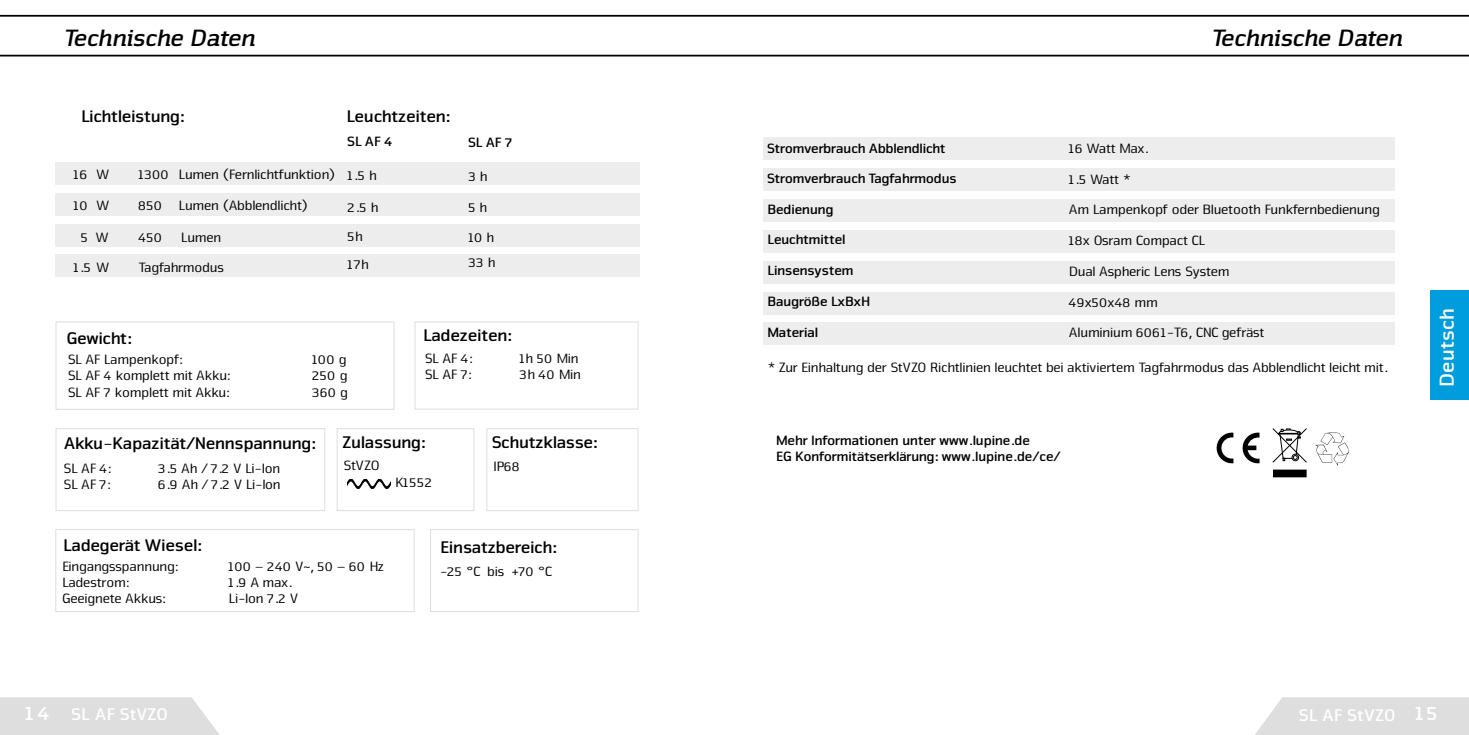
<style>
.page{position:relative;width:1469px;height:735px;background:#fff}
.page>*{position:absolute;margin:0;border:0;box-sizing:border-box;transform-origin:0 0}
.t1{font:italic 24.5px "Nuri Bold Slab";color:#000}
.t2{font:700 21px "Nuri";letter-spacing:.02em;color:#fff}
.t3{font:700 17.5px "Nuri";color:#000}
.t4{font:700 17.5px "Nuri";letter-spacing:.025em;color:#fff}
.t5{font:14px/28.5px "Nuri";color:#000}
.t6{font:700 14px/29.6px "Nuri";color:#000}
.s1{font-size:21px}
</style>
<div class="page">
<svg style="left:0;top:15px;width:1468px;height:41px"></svg>
<div style="left:1430px;top:290px;width:38px;height:110px;background:#009ddc"></div>
<div style="left:0;top:697px;width:219px;height:37px;background:#dedede"></div>
<div style="left:1256px;top:697px;width:212px;height:37px;background:#dedede"></div>
<div style="left:763px;top:322px;width:631px;height:23px;background:#ededed"></div>
<div style="left:763px;top:168px;width:631px;height:23px;background:#ededed"></div>
<div style="left:763px;top:199px;width:631px;height:23px;background:#ededed"></div>
<div style="left:763px;top:230px;width:631px;height:22px;background:#ededed"></div>
<div style="left:763px;top:261px;width:631px;height:22px;background:#ededed"></div>
<div style="left:763px;top:292px;width:631px;height:23px;background:#ededed"></div>
<div style="left:763px;top:137px;width:631px;height:23px;background:#ededed"></div>
<div style="left:56px;top:161px;width:583px;height:23px;background:#ededed"></div>
<div style="left:55px;top:193px;width:584px;height:22px;background:#ededed"></div>
<div style="left:55px;top:224px;width:584px;height:23px;background:#ededed"></div>
<div style="left:56px;top:254px;width:583px;height:23px;background:#ededed"></div>
<div style="left:56px;top:321px;width:338px;height:88px;border:1px solid #dedede"></div>
<div style="left:414px;top:321px;width:224px;height:88px;border:1px solid #dedede"></div>
<div style="left:56px;top:428px;width:269px;height:82px;border:1px solid #dedede"></div>
<div style="left:430px;top:529px;width:208px;height:82px;border:1px solid #dedede"></div>
<div style="left:486px;top:428px;width:152px;height:82px;border:1px solid #dedede"></div>
<div style="left:55px;top:529px;width:359px;height:82px;border:1px solid #dedede"></div>
<div style="left:337px;top:428px;width:137px;height:82px;border:1px solid #dedede"></div>
<svg style="left:1216px;top:432px;width:17px;height:32px"></svg>
<svg style="left:1242px;top:432px;width:17px;height:32px"></svg>
<svg style="left:1315px;top:432px;width:34px;height:33px"></svg>
<svg style="left:1272px;top:428px;width:35px;height:35px"></svg>
<div style="left:1273px;top:470px;width:33px;height:6px;background:#000"></div>
<div style="left:1273px;top:469px;width:33px;height:8px;border:1px solid #000"></div>
<svg style="left:347px;top:479px;width:43px;height:9px"></svg>
<h1 class="t1" style="left:63px;top:22px;width:191px">Technische Daten</h1>
<p class="t3" style="left:80px;top:105px;width:105px">Lichtleistung:</p>
<p class="t3" style="left:346px;top:105px;width:105px">Leuchtzeiten:</p>
<p class="t5" style="left:73px;top:159px;width:37px">16 W</p>
<p class="t5" style="left:138px;top:159px;width:198px">1300 Lumen (Fernlichtfunktion)</p>
<p class="t5" style="left:73px;top:191px;width:37px">10 W</p>
<p class="t5" style="left:138px;top:191px;width:170px">850 Lumen (Abblendlicht)</p>
<p class="t5" style="left:80px;top:222px;width:29px">5 W</p>
<p class="t5" style="left:138px;top:222px;width:26px">450</p>
<p class="t5" style="left:180px;top:222px;width:42px">Lumen</p>
<p class="t5" style="left:73px;top:252px;width:37px">1.5 W</p>
<p class="t5" style="left:138px;top:252px;width:87px">Tagfahrmodus</p>
<p class="t6" style="left:347px;top:126px;width:47px">SL AF 4</p>
<p class="t5" style="left:347px;top:160px;width:30px">1.5 h</p>
<p class="t5" style="left:347px;top:192px;width:32px">2.5 h<br>5h<br>17h</p>
<p class="t6" style="left:467px;top:127px;width:46px">SL AF 7</p>
<p class="t5" style="left:467px;top:161px;width:21px">3 h</p>
<p class="t5" style="left:467px;top:191px;width:27px;line-height:30.8px">5 h<br>10 h</p>
<p class="t5" style="left:467px;top:247px;width:28px">33 h</p>
<p class="t3" style="left:66px;top:327px;width:66px">Gewicht:</p>
<p class="t5" style="left:67px;top:344px;width:116px">SL AF Lampenkopf:</p>
<p class="t5" style="left:311px;top:344px;width:36px">100 g</p>
<p class="t5" style="left:67px;top:360px;width:164px">SL AF 4 komplett mit Akku:</p>
<p class="t5" style="left:311px;top:360px;width:37px">250 g</p>
<p class="t5" style="left:67px;top:377px;width:163px">SL AF 7 komplett mit Akku:</p>
<p class="t5" style="left:311px;top:377px;width:37px">360 g</p>
<p class="t3" style="left:422px;top:324px;width:90px">Ladezeiten:</p>
<p class="t5" style="left:424px;top:343px;width:49px">SL AF 4:</p>
<p class="t5" style="left:519px;top:343px;width:61px">1h 50 Min</p>
<p class="t5" style="left:424px;top:359px;width:48px">SL AF 7:</p>
<p class="t5" style="left:519px;top:359px;width:63px">3h 40 Min</p>
<p class="t3" style="left:63px;top:432px;width:253px">Akku-Kapazität/Nennspannung:</p>
<p class="t5" style="left:63px;top:453px;width:49px">SL AF 4:</p>
<p class="t5" style="left:157px;top:453px;width:123px">3.5 Ah / 7.2 V Li-Ion</p>
<p class="t5" style="left:63px;top:469px;width:48px">SL AF 7:</p>
<p class="t5" style="left:157px;top:469px;width:124px">6.9 Ah / 7.2 V Li-Ion</p>
<p class="t3" style="left:342px;top:431px;width:84px">Zulassung:</p>
<p class="t5" style="left:343px;top:450px;width:37px">StVZO</p>
<p class="t5" style="left:394px;top:467px;width:39px">K1552</p>
<p class="t3" style="left:491px;top:431px;width:107px">Schutzklasse:</p>
<p class="t5" style="left:492px;top:451px;width:28px">IP68</p>
<p class="t3" style="left:63px;top:534px;width:140px">Ladegerät Wiesel:</p>
<p class="t5" style="left:61px;top:551px;width:118px">Eingangsspannung:</p>
<p class="t5" style="left:228px;top:551px;width:157px">100 – 240 V~, 50 – 60 Hz</p>
<p class="t5" style="left:61px;top:567px;width:68px">Ladestrom:</p>
<p class="t5" style="left:228px;top:567px;width:65px">1.9 A max.</p>
<p class="t5" style="left:61px;top:582px;width:105px">Geeignete Akkus:</p>
<p class="t5" style="left:228px;top:582px;width:71px">Li-Ion 7.2 V</p>
<p class="t3" style="left:439px;top:535px;width:118px">Einsatzbereich:</p>
<p class="t5" style="left:439px;top:556px;width:113px">-25 °C bis +70 °C</p>
<h1 class="t1" style="left:1210px;top:22px;width:191px">Technische Daten</h1>
<p class="t6" style="left:766px;top:133px;width:190px">Stromverbrauch Abblendlicht<br>Stromverbrauch Tagfahrmodus</p>
<p class="t6" style="left:766px;top:194px;width:79px">Bedienung<br>Leuchtmittel</p>
<p class="t6" style="left:766px;top:255px;width:88px">Linsensystem</p>
<p class="t6" style="left:766px;top:286px;width:104px">Baugröße LxBxH</p>
<p class="t6" style="left:766px;top:317px;width:52px">Material</p>
<p class="t5" style="left:1068px;top:134px;width:81px">16 Watt Max.</p>
<p class="t5" style="left:1068px;top:164px;width:312px;line-height:30.1px">1.5 Watt *<br>Am Lampenkopf oder Bluetooth Funkfernbedienung</p>
<p class="t5" style="left:1068px;top:226px;width:137px">18x Osram Compact CL</p>
<p class="t5" style="left:1068px;top:257px;width:162px">Dual Aspheric Lens System</p>
<p class="t5" style="left:1068px;top:287px;width:197px;line-height:29.6px">49x50x48 mm<br>Aluminium 6061-T6, CNC gefräst</p>
<p class="t5" style="left:766px;top:352px;width:621px">* Zur Einhaltung der StVZO Richtlinien leuchtet bei aktiviertem Tagfahrmodus das Abblendlicht leicht mit.</p>
<p class="t6" style="left:775px;top:431px;width:286px;line-height:16.8px">Mehr Informationen unter www.lupine.de<br>EG Konformitätserklärung: www.lupine.de/ce/</p>
<h2 class="t2" style="left:1433px;top:388px;width:81px;rotate:-90deg">Deutsch</h2>
<p class="t4" style="left:24px;top:702px;width:144px"><span class="s1">14</span> SL AF StVZO</p>
<p class="t4" style="left:1298px;top:703px;width:140px">SL AF StVZO <span class="s1">15</span></p>
</div>
